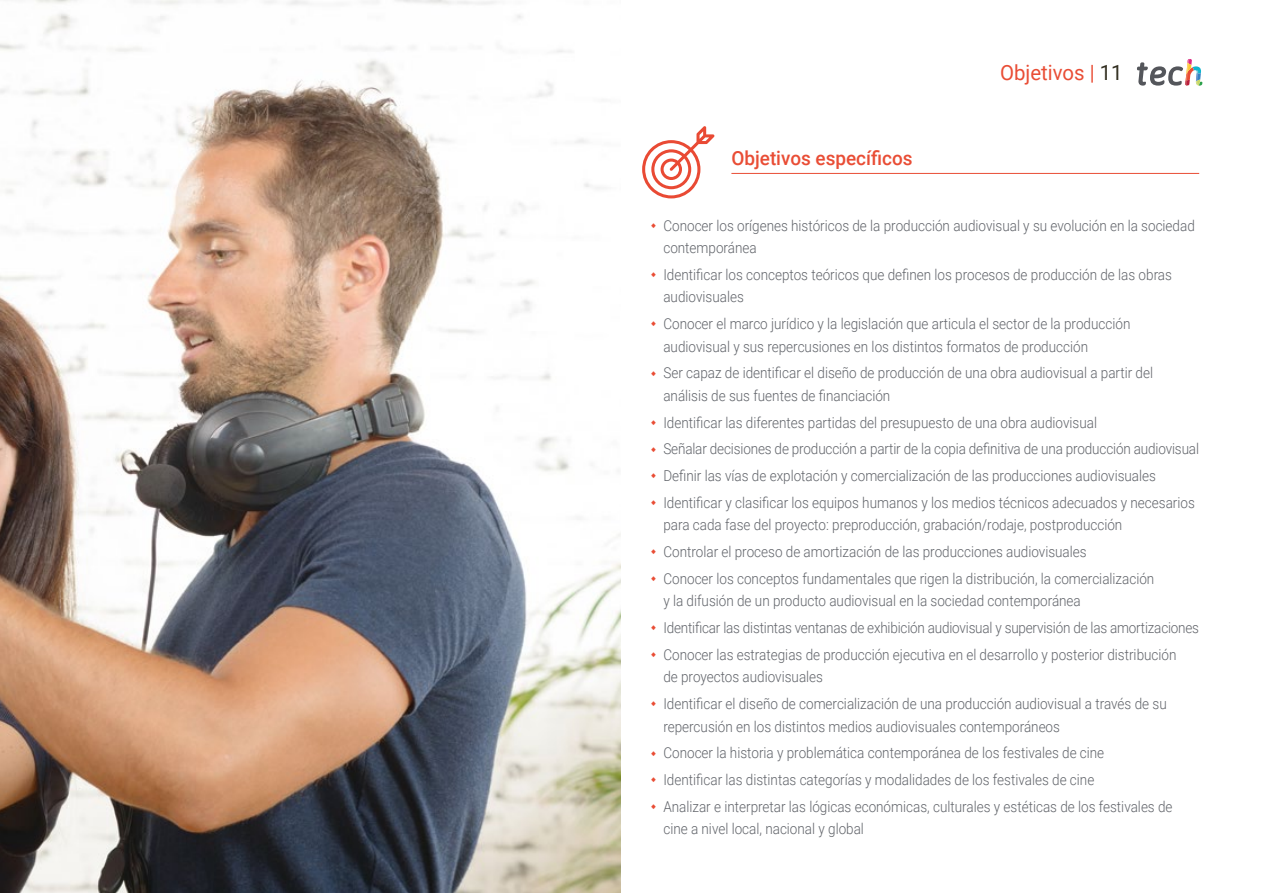
<style>
.page{position:relative;width:1263px;height:893px;background:#fff}
.page>*{position:absolute;margin:0;border:0;box-sizing:border-box;transform-origin:0 0}
.t1{font:21px "Roboto";color:#e94d35}
.t2{font:500 19.5px "Roboto";color:#e94d35}
.t3{font:300 15px/26.7px "Roboto";color:#61646a;scale:.9 1}
.s1{color:#312e20}
</style>
<div class="page">
<svg style="left:642px;top:126px;width:72px;height:72px"></svg>
<hr style="left:731px;top:173px;width:468px;height:1px;background:#e94d35">
<img style="left:0;top:0;width:621px;height:893px">
<svg style="left:1137px;top:59px;width:65px;height:27px"></svg>
<h2 class="t2" style="left:731px;top:144px;width:183px">Objetivos específicos</h2>
<h1 class="t1" style="left:1000px;top:57px;width:124px">Objetivos | <span class="s1">11</span></h1>
<p class="t3" style="left:663px;top:213px;width:592px;line-height:22.5px">Conocer los orígenes históricos de la producción audiovisual y su evolución en la sociedad contemporánea</p>
<p class="t3" style="left:663px;top:263px;width:567px;line-height:22.5px">Identificar los conceptos teóricos que definen los procesos de producción de las obras audiovisuales</p>
<p class="t3" style="left:663px;top:312px;width:520px;line-height:22.5px">Conocer el marco jurídico y la legislación que articula el sector de la producción audiovisual y sus repercusiones en los distintos formatos de producción</p>
<p class="t3" style="left:663px;top:361px;width:546px;line-height:22.5px">Ser capaz de identificar el diseño de producción de una obra audiovisual a partir del análisis de sus fuentes de financiación</p>
<p class="t3" style="left:663px;top:408px;width:597px">Identificar las diferentes partidas del presupuesto de una obra audiovisual<br>Señalar decisiones de producción a partir de la copia definitiva de una producción audiovisual Definir las vías de explotación y comercialización de las producciones audiovisuales Identificar y clasificar los equipos humanos y los medios técnicos adecuados y necesarios</p>
<p class="t3" style="left:663px;top:511px;width:547px">para cada fase del proyecto: preproducción, grabación/rodaje, postproducción<br>Controlar el proceso de amortización de las producciones audiovisuales<br>Conocer los conceptos fundamentales que rigen la distribución, la comercialización</p>
<p class="t3" style="left:663px;top:587px;width:597px">y la difusión de un producto audiovisual en la sociedad contemporánea<br>Identificar las distintas ventanas de exhibición audiovisual y supervisión de las amortizaciones<br>Conocer las estrategias de producción ejecutiva en el desarrollo y posterior distribución</p>
<p class="t3" style="left:663px;top:663px;width:561px">de proyectos audiovisuales<br>Identificar el diseño de comercialización de una producción audiovisual a través de su</p>
<p class="t3" style="left:663px;top:712px;width:567px">repercusión en los distintos medios audiovisuales contemporáneos<br>Conocer la historia y problemática contemporánea de los festivales de cine<br>Identificar las distintas categorías y modalidades de los festivales de cine<br>Analizar e interpretar las lógicas económicas, culturales y estéticas de los festivales de</p>
<p class="t3" style="left:663px;top:815px;width:224px">cine a nivel local, nacional y global</p>
</div>
